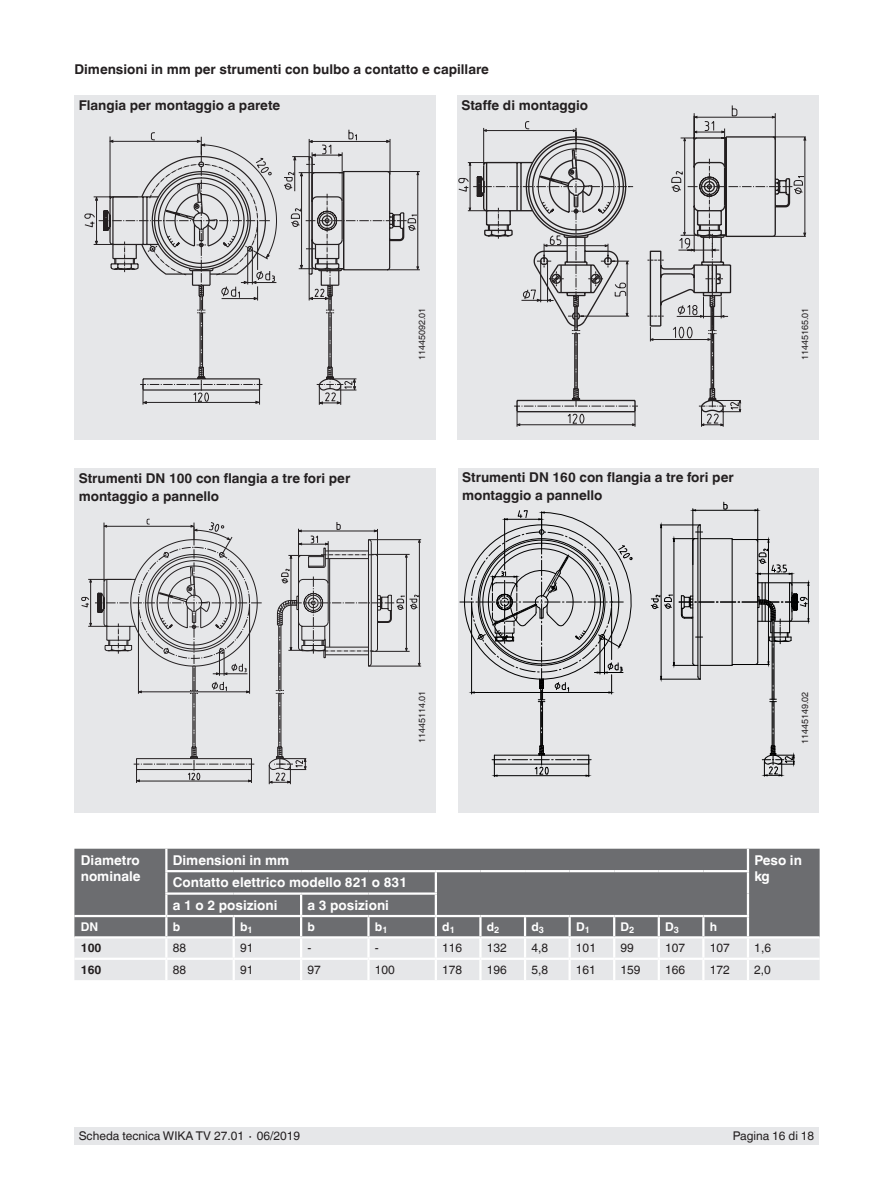
<style>
.page{position:relative;width:893px;height:1188px;background:#fff}
.page>*{position:absolute;margin:0;border:0;box-sizing:border-box;transform-origin:0 0}
.t1{font:700 13.5px/18px "Helvetica World";color:#231f20}
.t2{font:700 13.5px/16.5px "Helvetica World";color:#fff}
.t3{font:12px "Helvetica World";color:#231f20}
.t4{font:700 12px "Helvetica World";color:#fff}
.t5{font:700 12px "Helvetica World";color:#231f20}
.t6{font:9px "Helvetica World";color:#231f20}
</style>
<div class="page">
<div style="left:74px;top:1128px;width:745px;height:17px;background:#e6e7e9"></div>
<div style="left:457px;top:96px;width:362px;height:344px;background:#e6e7e9"></div>
<div style="left:74px;top:96px;width:362px;height:344px;background:#e6e7e9"></div>
<div style="left:74px;top:469px;width:362px;height:344px;background:#e6e7e9"></div>
<div style="left:458px;top:468px;width:361px;height:345px;background:#e6e7e9"></div>
<div style="left:74px;top:849px;width:746px;height:68px;background:#6c6d70"></div>
<hr style="left:747px;top:872px;width:2px;height:22px;background:#fff">
<hr style="left:435px;top:895px;width:2px;height:20px;background:#fff">
<hr style="left:747px;top:894px;width:2px;height:21px;background:#fff">
<hr style="left:747px;top:849px;width:2px;height:21px;background:#fff">
<hr style="left:165px;top:870px;width:69px;height:2px;background:#fff">
<hr style="left:234px;top:870px;width:67px;height:2px;background:#fff">
<hr style="left:301px;top:870px;width:67px;height:2px;background:#fff">
<hr style="left:368px;top:870px;width:68px;height:2px;background:#fff">
<hr style="left:165px;top:892px;width:69px;height:3px;background:#fff">
<hr style="left:234px;top:892px;width:67px;height:3px;background:#fff">
<hr style="left:301px;top:892px;width:67px;height:3px;background:#fff">
<hr style="left:300px;top:895px;width:2px;height:20px;background:#fff">
<hr style="left:368px;top:892px;width:69px;height:3px;background:#fff">
<hr style="left:166px;top:915px;width:68px;height:2px;background:#fff">
<hr style="left:234px;top:915px;width:67px;height:2px;background:#fff">
<hr style="left:301px;top:915px;width:67px;height:2px;background:#fff">
<hr style="left:368px;top:915px;width:68px;height:2px;background:#fff">
<svg style="left:74px;top:917px;width:746px;height:63px;background:#c0c1c3"></svg>
<hr style="left:74px;top:958px;width:92px;height:2px;background:#fff">
<hr style="left:166px;top:958px;width:68px;height:2px;background:#fff">
<hr style="left:165px;top:960px;width:2px;height:20px;background:#fff">
<hr style="left:234px;top:958px;width:67px;height:2px;background:#fff">
<hr style="left:233px;top:960px;width:2px;height:20px;background:#fff">
<hr style="left:301px;top:958px;width:67px;height:2px;background:#fff">
<hr style="left:300px;top:960px;width:2px;height:20px;background:#fff">
<hr style="left:368px;top:958px;width:68px;height:2px;background:#fff">
<hr style="left:367px;top:960px;width:3px;height:20px;background:#fff">
<hr style="left:436px;top:958px;width:44px;height:2px;background:#fff">
<hr style="left:435px;top:960px;width:2px;height:20px;background:#fff">
<hr style="left:480px;top:958px;width:45px;height:2px;background:#fff">
<hr style="left:479px;top:960px;width:3px;height:20px;background:#fff">
<hr style="left:525px;top:958px;width:45px;height:2px;background:#fff">
<hr style="left:524px;top:960px;width:2px;height:20px;background:#fff">
<hr style="left:570px;top:958px;width:44px;height:2px;background:#fff">
<hr style="left:568px;top:960px;width:3px;height:20px;background:#fff">
<hr style="left:614px;top:958px;width:45px;height:2px;background:#fff">
<hr style="left:613px;top:960px;width:2px;height:20px;background:#fff">
<hr style="left:659px;top:958px;width:44px;height:2px;background:#fff">
<hr style="left:658px;top:960px;width:2px;height:20px;background:#fff">
<hr style="left:703px;top:958px;width:45px;height:2px;background:#fff">
<hr style="left:702px;top:960px;width:2px;height:20px;background:#fff">
<hr style="left:748px;top:958px;width:72px;height:2px;background:#fff">
<hr style="left:747px;top:960px;width:2px;height:20px;background:#fff">
<hr style="left:74px;top:936px;width:92px;height:3px;background:#fff">
<hr style="left:166px;top:936px;width:68px;height:3px;background:#fff">
<hr style="left:234px;top:936px;width:67px;height:3px;background:#fff">
<hr style="left:301px;top:936px;width:67px;height:3px;background:#fff">
<hr style="left:368px;top:936px;width:68px;height:3px;background:#fff">
<hr style="left:436px;top:936px;width:44px;height:3px;background:#fff">
<hr style="left:480px;top:936px;width:45px;height:3px;background:#fff">
<hr style="left:525px;top:936px;width:45px;height:3px;background:#fff">
<hr style="left:570px;top:936px;width:44px;height:3px;background:#fff">
<hr style="left:614px;top:936px;width:45px;height:3px;background:#fff">
<hr style="left:659px;top:936px;width:44px;height:3px;background:#fff">
<hr style="left:703px;top:936px;width:45px;height:3px;background:#fff">
<hr style="left:748px;top:936px;width:72px;height:3px;background:#fff">
<hr style="left:436px;top:870px;width:44px;height:2px;background:#fff">
<hr style="left:435px;top:872px;width:2px;height:20px;background:#fff">
<hr style="left:480px;top:870px;width:45px;height:2px;background:#fff">
<hr style="left:525px;top:870px;width:45px;height:2px;background:#fff">
<hr style="left:570px;top:870px;width:44px;height:2px;background:#fff">
<hr style="left:614px;top:870px;width:45px;height:2px;background:#fff">
<hr style="left:659px;top:870px;width:44px;height:2px;background:#fff">
<hr style="left:703px;top:870px;width:46px;height:2px;background:#fff">
<hr style="left:436px;top:915px;width:44px;height:2px;background:#fff">
<hr style="left:480px;top:915px;width:45px;height:2px;background:#fff">
<hr style="left:525px;top:915px;width:45px;height:2px;background:#fff">
<hr style="left:570px;top:915px;width:44px;height:2px;background:#fff">
<hr style="left:614px;top:915px;width:45px;height:2px;background:#fff">
<hr style="left:659px;top:915px;width:44px;height:2px;background:#fff">
<hr style="left:703px;top:915px;width:46px;height:2px;background:#fff">
<hr style="left:165px;top:849px;width:2px;height:21px;background:#fff">
<hr style="left:165px;top:872px;width:2px;height:20px;background:#fff">
<hr style="left:165px;top:895px;width:2px;height:20px;background:#fff">
<hr style="left:74px;top:915px;width:92px;height:2px;background:#fff">
<svg style="left:84px;top:129px;width:335px;height:276px"></svg>
<svg style="left:458px;top:105px;width:348px;height:322px"></svg>
<hr style="left:757px;top:542px;width:1px;height:120px;background:#000">
<hr style="left:692px;top:541px;width:1px;height:122px;background:#000">
<hr style="left:732px;top:539px;width:1px;height:126px;background:#000">
<hr style="left:757px;top:509px;width:1px;height:32px;background:#000">
<hr style="left:693px;top:509px;width:1px;height:56px;background:#000">
<hr style="left:696px;top:510px;width:59px;height:1px;background:#000">
<svg style="left:723px;top:502px;width:5px;height:8px"></svg>
<hr style="left:768px;top:542px;width:1px;height:120px;background:#000">
<svg style="left:732px;top:539px;width:38px;height:4px"></svg>
<hr style="left:674px;top:541px;width:1px;height:122px;background:#000">
<hr style="left:660px;top:525px;width:40px;height:1px;background:#000">
<hr style="left:661px;top:528px;width:1px;height:148px;background:#000">
<hr style="left:700px;top:525px;width:1px;height:154px;background:#000">
<hr style="left:697px;top:527px;width:1px;height:150px;background:#000">
<hr style="left:700px;top:538px;width:32px;height:1px;background:#000">
<svg style="left:673px;top:524px;width:30px;height:18px"></svg>
<svg style="left:651px;top:549px;width:159px;height:228px"></svg>
<svg style="left:460px;top:510px;width:173px;height:267px"></svg>
<svg style="left:81px;top:519px;width:340px;height:265px"></svg>
<p class="t1" style="left:74px;top:60px;width:416px">Dimensioni in mm per strumenti con bulbo a contatto e capillare</p>
<p class="t1" style="left:79px;top:96px;width:203px">Flangia per montaggio a parete</p>
<p class="t1" style="left:461px;top:96px;width:128px">Staffe di montaggio</p>
<p class="t1" style="left:79px;top:469px;width:273px">Strumenti DN 100 con flangia a tre fori per montaggio a pannello</p>
<p class="t6" style="left:417px;top:360px;width:54px;rotate:-90deg">11445092.01</p>
<p class="t6" style="left:800px;top:360px;width:54px;rotate:-90deg">11445165.01</p>
<p class="t1" style="left:462px;top:469px;width:273px">Strumenti DN 160 con flangia a tre fori per montaggio a pannello</p>
<p class="t6" style="left:417px;top:743px;width:54px;rotate:-90deg">11445114.01</p>
<p class="t6" style="left:800px;top:744px;width:54px;rotate:-90deg">11445149.02</p>
<p class="t2" style="left:81px;top:852px;width:61px">Diametro nominale</p>
<p class="t2" style="left:173px;top:852px;width:118px">Dimensioni in mm</p>
<p class="t2" style="left:754px;top:852px;width:49px">Peso in kg</p>
<p class="t2" style="left:173px;top:871px;width:236px;line-height:22.5px">Contatto elettrico modello 821 o 831 a 1 o 2 posizioni</p>
<p class="t2" style="left:307px;top:897px;width:83px">a 3 posizioni</p>
<p class="t4" style="left:81px;top:920px;width:19px">DN</p>
<p class="t4" style="left:173px;top:920px;width:9px">b</p>
<p class="t4" style="left:240px;top:920px;width:14px">b<sub>1</sub></p>
<p class="t4" style="left:307px;top:920px;width:9px">b</p>
<p class="t4" style="left:375px;top:920px;width:14px">b<sub>1</sub></p>
<p class="t4" style="left:442px;top:920px;width:14px">d<sub>1</sub></p>
<p class="t4" style="left:487px;top:920px;width:14px">d<sub>2</sub></p>
<p class="t4" style="left:531px;top:920px;width:14px">d<sub>3</sub></p>
<p class="t4" style="left:576px;top:920px;width:15px">D<sub>1</sub></p>
<p class="t4" style="left:621px;top:920px;width:15px">D<sub>2</sub></p>
<p class="t4" style="left:665px;top:920px;width:15px">D<sub>3</sub></p>
<p class="t4" style="left:710px;top:920px;width:9px">h</p>
<p class="t5" style="left:81px;top:941px;width:22px">100</p>
<p class="t3" style="left:173px;top:941px;width:15px">88</p>
<p class="t3" style="left:240px;top:941px;width:15px">91</p>
<p class="t3" style="left:307px;top:941px;width:5px">-</p>
<p class="t3" style="left:375px;top:941px;width:5px">-</p>
<p class="t3" style="left:442px;top:941px;width:22px">116</p>
<p class="t3" style="left:487px;top:941px;width:22px">132</p>
<p class="t3" style="left:531px;top:941px;width:18px">4,8</p>
<p class="t3" style="left:576px;top:941px;width:22px">101</p>
<p class="t3" style="left:621px;top:941px;width:15px">99</p>
<p class="t3" style="left:665px;top:941px;width:22px">107</p>
<p class="t3" style="left:710px;top:941px;width:22px">107</p>
<p class="t3" style="left:754px;top:941px;width:18px">1,6</p>
<p class="t5" style="left:81px;top:963px;width:22px">160</p>
<p class="t3" style="left:173px;top:963px;width:15px">88</p>
<p class="t3" style="left:240px;top:963px;width:15px">91</p>
<p class="t3" style="left:307px;top:963px;width:15px">97</p>
<p class="t3" style="left:375px;top:963px;width:22px">100</p>
<p class="t3" style="left:442px;top:963px;width:22px">178</p>
<p class="t3" style="left:487px;top:963px;width:22px">196</p>
<p class="t3" style="left:531px;top:963px;width:18px">5,8</p>
<p class="t3" style="left:576px;top:963px;width:22px">161</p>
<p class="t3" style="left:620px;top:963px;width:22px">159</p>
<p class="t3" style="left:665px;top:963px;width:22px">166</p>
<p class="t3" style="left:710px;top:963px;width:22px">172</p>
<p class="t3" style="left:754px;top:963px;width:18px">2,0</p>
<p class="t3" style="left:79px;top:1129px;width:223px">Scheda tecnica WIKA TV 27.01 ∙ 06/2019</p>
<p class="t3" style="left:733px;top:1129px;width:83px">Pagina 16 di 18</p>
</div>
